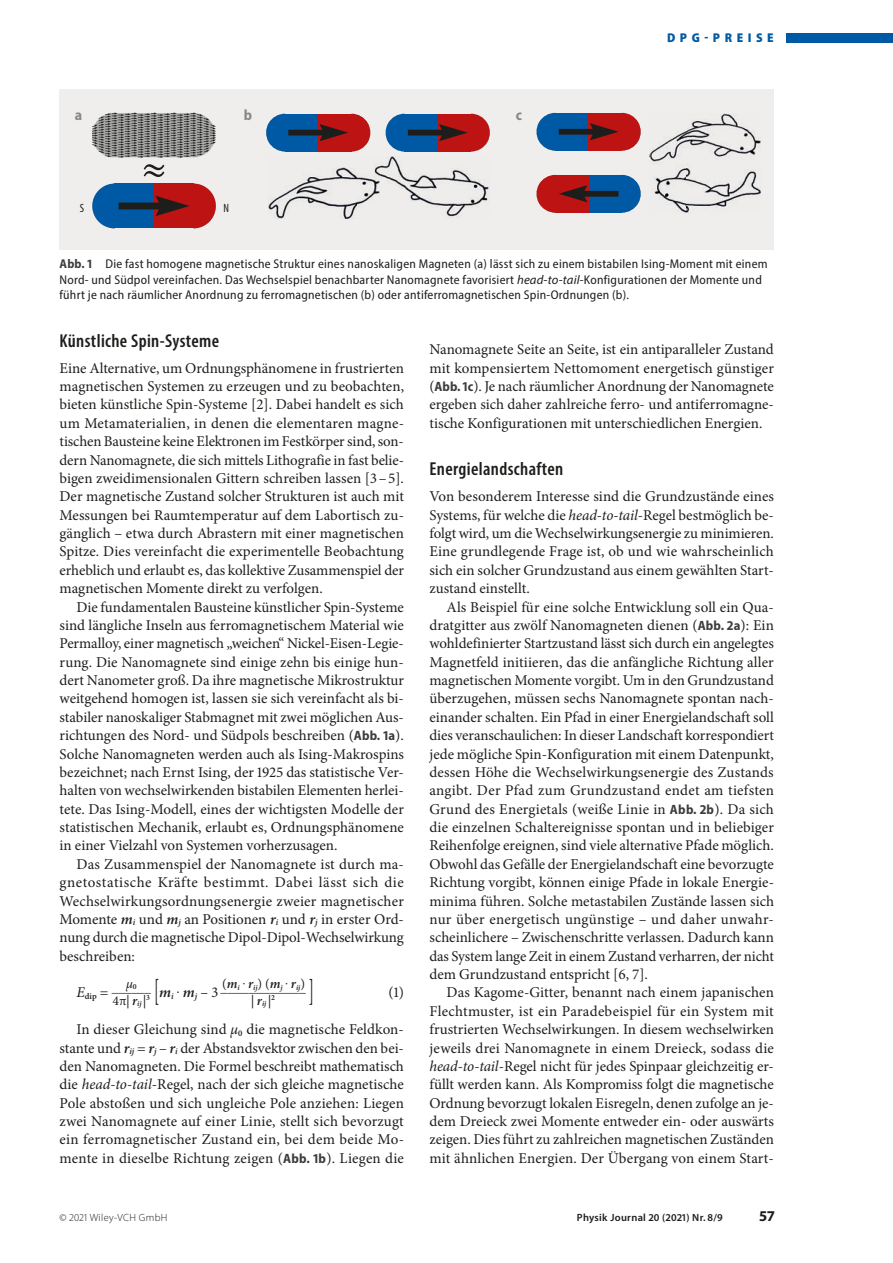
<style>
.page{position:relative;width:893px;height:1263px;background:#fff}
.page>*{position:absolute;margin:0;border:0;box-sizing:border-box;transform-origin:0 0}
.t1{font:30px "Minion Pro";color:#1d1d1b;scale:.5 1}
.t2{font:600 condensed 18.75px "Myriad Pro";letter-spacing:.02em;color:#1d1d1b}
.t3{font:15px/18.3px "Minion Pro";color:#1d1d1b;text-align:justify}
.t4{font:700 semi-condensed 15px "Myriad Pro";color:#878787}
.t5{font:700 15px "Myriad Pro";color:#1d1d1b}
.t6{font:13.5px "Minion Pro";color:#1d1d1b}
.t7{font:semi-condensed 13.5px "Myriad Pro";color:#1d1d1b}
.t8{font:semi-condensed 12.75px/15.8px "Myriad Pro";letter-spacing:.02em;color:#1d1d1b}
.t9{font:12.75px "Minion Pro";color:#1d1d1b}
.t10{font:12.75px "Minion Pro";color:#1d1d1b;scale:1.11 1}
.t11{font:900 semi-condensed 12.75px "Myriad Pro";letter-spacing:.36em;color:#0059a4}
.t12{font:condensed 12px "Myriad Pro";color:#1d1d1b}
.t13{font:600 10.5px "Myriad Pro";letter-spacing:.03em;color:#1d1d1b}
.t14{font:300 10.5px "Myriad Pro";letter-spacing:.03em;color:#1d1d1b}
.t15{font:600 7.8px "Minion Pro";color:#1d1d1b}
.s1{font-weight:700;color:#3d3d3c}
.s2{font-style:italic;font-stretch:normal}
.s3{font-family:"Myriad Pro";font-weight:700;font-stretch:semi-condensed;font-size:13.5px;color:#3d3d3c}
.s4{font-weight:600;font-style:italic}
.s5{font-style:italic;font-size:15px}
.s6{font-size:15px}
.s7{font-style:italic}
.s8{font-size:30px}
.s9{font-family:"Myriad Pro";font-stretch:semi-condensed}
.s10{font-family:"Minion Pro";font-weight:600;font-style:italic;font-stretch:normal}
</style>
<div class="page">
<div style="left:787px;top:33px;width:106px;height:9px;background:#0059a4"></div>
<div style="left:60px;top:89px;width:714px;height:161px;background:#efeeec"></div>
<svg style="left:92px;top:112px;width:124px;height:46px;background:#8a8a89"></svg>
<svg style="left:92px;top:184px;width:124px;height:44px;background:#604260"></svg>
<svg style="left:144px;top:164px;width:20px;height:13px"></svg>
<img style="left:269px;top:157px;width:221px;height:61px">
<svg style="left:266px;top:114px;width:105px;height:38px;background:#624462"></svg>
<svg style="left:385px;top:114px;width:105px;height:38px;background:#634361"></svg>
<svg style="left:536px;top:175px;width:105px;height:38px;background:#634361"></svg>
<svg style="left:536px;top:113px;width:105px;height:38px;background:#634361"></svg>
<img style="left:650px;top:113px;width:110px;height:100px">
<p class="t4" style="left:75px;top:105px;width:9px">a</p>
<p class="t4" style="left:244px;top:105px;width:10px">b</p>
<p class="t4" style="left:516px;top:105px;width:8px">c</p>
<p class="t12" style="left:80px;top:201px;width:6px">S</p>
<p class="t12" style="left:224px;top:201px;width:7px">N</p>
<p class="t11" style="left:667px;top:30px;width:108px">DPG-PREISE</p>
<p class="t8" style="left:60px;top:256px;width:710px"><span class="s1">Abb. 1</span> Die fast homogene magnetische Struktur eines nanoskaligen Magneten (a) lässt sich zu einem bistabilen Ising-Moment mit einem<br>Nord- und Südpol vereinfachen. Das Wechselspiel benachbarter Nanomagnete favorisiert <span class="s2">head-to-tail</span>-Konfigurationen der Momente und führt je nach räumlicher Anordnung zu ferromagnetischen (b) oder antiferromagnetischen Spin-Ordnungen (b).</p>
<p class="t2" style="left:60px;top:329px;width:161px">Künstliche Spin-Systeme</p>
<p class="t3" style="left:60px;top:359px;width:346px">Eine Alternative, um Ordnungsphänomene in frustrierten magnetischen Systemen zu erzeugen und zu beobachten, bieten künstliche Spin-Systeme [2]. Dabei handelt es sich um Metamaterialien, in denen die elementaren magne&shy;tischen Bausteine keine Elektronen im Festkörper sind, son&shy;dern Nanomagnete, die sich mittels Lithografie in fast belie&shy;bigen zweidimensionalen Gittern schreiben lassen [3 – 5].<br>Der magnetische Zustand solcher Strukturen ist auch mit Messungen bei Raumtemperatur auf dem Labortisch zu&shy;gänglich – etwa durch Abrastern mit einer magnetischen Spitze. Dies vereinfacht die experimentelle Beobachtung erheblich und erlaubt es, das kollektive Zusammenspiel der magnetischen Momente direkt zu verfolgen.</p>
<p class="t3" style="left:60px;top:598px;width:346px;text-indent:17px">Die fundamentalen Bausteine künstlicher Spin-Systeme sind längliche Inseln aus ferromagnetischem Material wie Permalloy, einer magnetisch „weichen“ Nickel-Eisen-Legie&shy;rung. Die Nanomagnete sind einige zehn bis einige hun&shy;dert Nanometer groß. Da ihre magnetische Mikrostruktur weitgehend homogen ist, lassen sie sich vereinfacht als bi&shy;stabiler nanoskaliger Stabmagnet mit zwei möglichen Aus&shy;richtungen des Nord- und Südpols beschreiben (<span class="s3">Abb. 1a</span>).<br>Solche Nanomagneten werden auch als Ising-Makrospins bezeichnet; nach Ernst Ising, der 1925 das statistische Ver&shy;halten von wechselwirkenden bistabilen Elementen herlei&shy;tete. Das Ising-Modell, eines der wichtigsten Modelle der statistischen Mechanik, erlaubt es, Ordnungsphänomene in einer Vielzahl von Systemen vorherzusagen.</p>
<p class="t3" style="left:60px;top:855px;width:346px;text-indent:17px">Das Zusammenspiel der Nanomagnete ist durch ma&shy;gnetostatische Kräfte bestimmt. Dabei lässt sich die Wechselwirkungsordnungsenergie zweier magnetischer Momente <span class="s4">m</span><sub>i</sub> und <span class="s4">m</span><sub>j</sub> an Positionen <span class="s4">r</span><sub>i</sub> und <span class="s4">r</span><sub>j</sub> in erster Ord&shy;nung durch die magnetische Dipol-Dipol-Wechselwirkung beschreiben:</p>
<p class="t9" style="left:77px;top:980px;width:76px"><span class="s5">E</span><sub>dip</sub> <span class="s6">=</span> __<span class="s7">_</span><sup>µ</sup>___</p>
<p class="t3" style="left:154px;top:983px;width:66px"><span class="s8">[</span><span class="s4">m</span><sub>i</sub> . <span class="s4">m</span><sub>j</sub> – 3</p>
<p class="t6" style="left:222px;top:975px;width:85px">(<span class="s4">m</span><sub>i</sub> . <span class="s4">r</span><sub>ij</sub>) (<span class="s4">m</span><sub>j</sub> . <span class="s4">r</span><sub>ij</sub>)</p>
<h1 class="t1" style="left:309px;top:971px;width:12px">]</h1>
<p class="t3" style="left:389px;top:983px;width:17px">(1)</p>
<p class="t3" style="left:60px;top:1020px;width:346px;text-indent:17px">In dieser Gleichung sind <span class="s7">µ</span><sub>0</sub> die magnetische Feldkon&shy;stante und <span class="s4">r</span><sub>ij</sub> = <span class="s4">r</span><sub>j</sub> – <span class="s4">r</span><sub>i</sub> der Abstandsvektor zwischen den bei&shy;den Nanomagneten. Die Formel beschreibt mathematisch die <span class="s7">head-to-tail</span>-Regel, nach der sich gleiche magnetische Pole abstoßen und sich ungleiche Pole anziehen: Liegen zwei Nanomagnete auf einer Linie, stellt sich bevorzugt ein ferromagnetischer Zustand ein, bei dem beide Mo&shy;mente in dieselbe Richtung zeigen (<span class="s3">Abb. 1b</span>). Liegen die</p>
<p class="t15" style="left:133px;top:982px;width:5px">0</p>
<p class="t6" style="left:113px;top:992px;width:39px">4π<span class="s9">|</span> <span class="s4">r</span><sub>ij</sub> <span class="s9">|</span><sup>3</sup></p>
<p class="t10" style="left:221px;top:980px;width:78px">____________</p>
<p class="t7" style="left:251px;top:992px;width:25px">| <span class="s10">r</span><sub>ij</sub> |<sup>2</sup></p>
<p class="t3" style="left:429px;top:340px;width:346px">Nano magnete Seite an Seite, ist ein antiparalleler Zustand mit kompensiertem Nettomoment energetisch günstiger (<span class="s3">Abb. 1c</span>). Je nach räumlicher Anordnung der Nanomagnete ergeben sich daher zahlreiche ferro- und antiferromagne&shy;tische Konfigurationen mit unterschiedlichen Energien.</p>
<p class="t2" style="left:429px;top:457px;width:135px">Energielandschaften</p>
<p class="t3" style="left:429px;top:487px;width:346px">Von besonderem Interesse sind die Grundzustände eines Systems, für welche die <span class="s7">head-to-tail</span>-Regel bestmöglich be&shy;folgt wird, um die Wechselwirkungsenergie zu minimieren.<br>Eine grundlegende Frage ist, ob und wie wahrscheinlich sich ein solcher Grundzustand aus einem gewählten Start&shy;zustand einstellt.</p>
<p class="t3" style="left:429px;top:598px;width:346px;text-indent:17px">Als Beispiel für eine solche Entwicklung soll ein Qua&shy;dratgitter aus zwölf Nano magneten dienen (<span class="s3">Abb. 2a</span>): Ein wohldefinierter Start zustand lässt sich durch ein angelegtes Magnetfeld initiieren, das die anfängliche Richtung aller magnetischen Momente vorgibt. Um in den Grundzustand überzugehen, müssen sechs Nano magnete spontan nach&shy;einander schalten. Ein Pfad in einer Energielandschaft soll dies veranschaulichen: In dieser Landschaft korrespondiert jede mögliche Spin-Konfiguration mit einem Datenpunkt, dessen Höhe die Wechselwirkungsenergie des Zustands angibt. Der Pfad zum Grundzustand endet am tiefsten Grund des Energietals (weiße Linie in <span class="s3">Abb. 2b</span>). Da sich die einzelnen Schalt ereignisse spontan und in beliebiger Reihenfolge ereignen, sind viele alternative Pfade möglich.<br>Obwohl das Gefälle der Ener gielandschaft eine bevorzugte Richtung vorgibt, können einige Pfade in lokale Energie&shy;minima führen. Solche metastabilen Zustände lassen sich nur über energetisch ungünstige – und daher unwahr&shy;scheinlichere – Zwischenschritte verlassen. Dadurch kann das System lange Zeit in einem Zustand verharren, der nicht dem Grundzustand entspricht [6, 7].</p>
<p class="t3" style="left:429px;top:983px;width:346px;text-indent:17px">Das Kagome-Gitter, benannt nach einem japanischen Flechtmuster, ist ein Paradebeispiel für ein System mit frustrierten Wechselwirkungen. In diesem wechselwirken jeweils drei Nanomagnete in einem Dreieck, sodass die <span class="s7">head-to-tail</span>-Regel nicht für jedes Spinpaar gleichzeitig er&shy;füllt werden kann. Als Kompromiss folgt die magnetische Ordnung bevorzugt lokalen Eisregeln, denen zufolge an je&shy;dem Dreieck zwei Momente entweder ein- oder auswärts zeigen. Dies führt zu zahlreichen magnetischen Zuständen mit ähnlichen Energien. Der Übergang von einem Start-</p>
<p class="t14" style="left:60px;top:1211px;width:109px">© 2021 Wiley-VCH GmbH</p>
<p class="t13" style="left:577px;top:1211px;width:148px">Physik Journal 20 (2021) Nr. 8/9</p>
<p class="t5" style="left:759px;top:1206px;width:16px">57</p>
</div>
